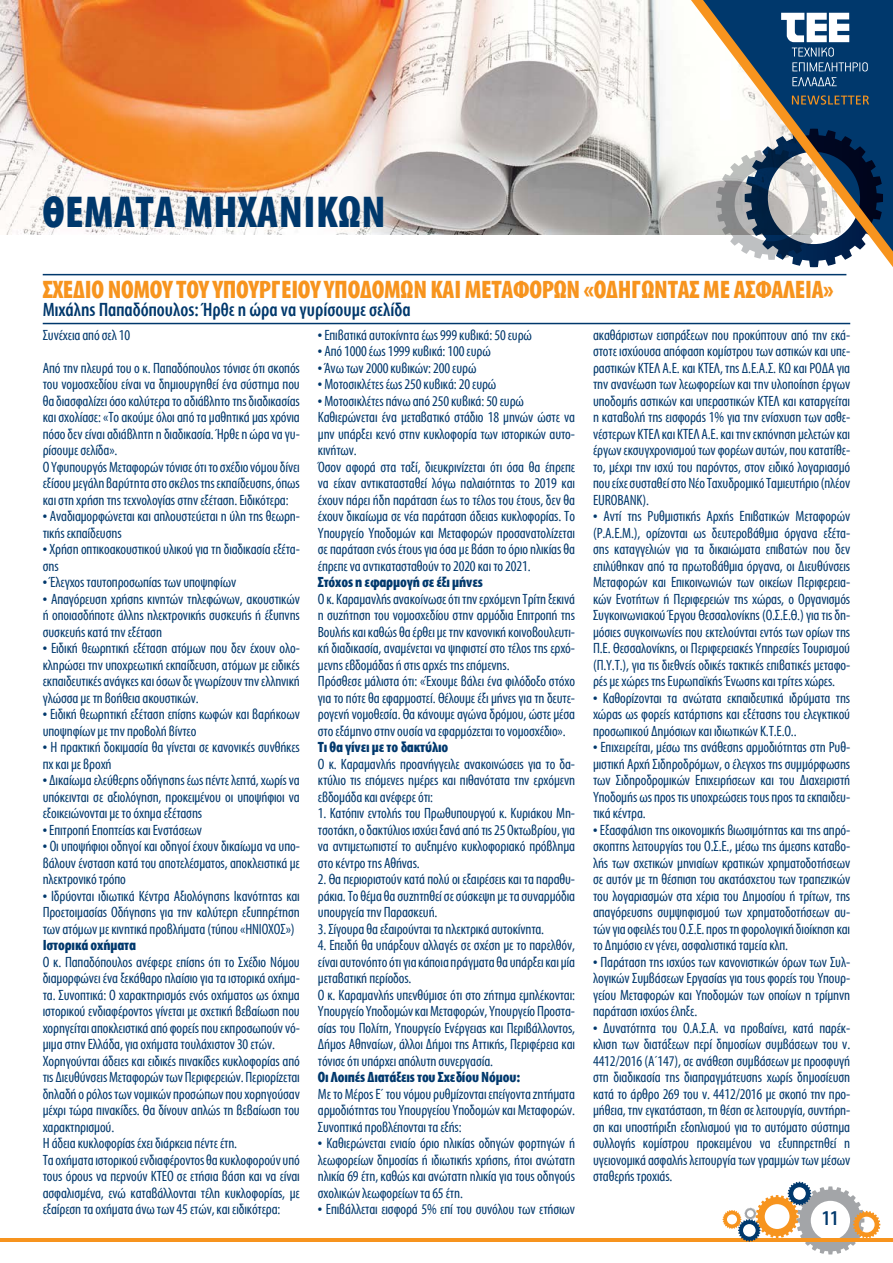
<style>
.page{position:relative;width:893px;height:1263px;background:#fff}
.page>*{position:absolute;margin:0;border:0;box-sizing:border-box;transform-origin:0 0}
.t1{font:700 45px "Myriad Condensed Greek";letter-spacing:.01em;color:#00386c}
.t2{font:700 25.5px "Myriad Condensed Greek";letter-spacing:-.01em;color:#f7941e}
.t3{font:500 21px "Myriad Condensed Greek";color:#00386c}
.t4{font:500 19.5px "Myriad Condensed Greek";color:#00386c}
.t5{font:15px/16.5px "Myriad Condensed Greek";letter-spacing:-.01em;color:#00386c;text-align:justify}
.t6{font:700 15px "Myriad Condensed Greek";letter-spacing:-.01em;color:#00386c}
</style>
<div class="page">
<hr style="left:0;top:1238px;width:893px;height:3px;background:#f7941e">
<svg style="left:723px;top:1182px;width:157px;height:72px"></svg>
<img style="left:0;top:0;width:691px;height:234px">
<svg style="left:691px;top:0;width:202px;height:267px"></svg>
<svg style="left:792px;top:95px;width:77px;height:10px"></svg>
<svg style="left:781px;top:13px;width:87px;height:58px"></svg>
<svg style="left:792px;top:77px;width:45px;height:9px"></svg>
<hr style="left:43px;top:323px;width:807px;height:1px;background:#00386c">
<hr style="left:43px;top:274px;width:803px;height:1px;background:#00386c">
<h1 class="t1" style="left:43px;top:189px;width:345px">ΘΕΜΑΤΑ ΜΗΧΑΝΙΚΩΝ</h1>
<h2 class="t2" style="left:43px;top:276px;width:792px">ΣΧΕΔΙΟ ΝΟΜΟΥ ΤΟΥ ΥΠΟΥΡΓΕΙΟΥ ΥΠΟΔΟΜΩΝ ΚΑΙ ΜΕΤΑΦΟΡΩΝ «ΟΔΗΓΩΝΤΑΣ ΜΕ ΑΣΦΑΛΕΙΑ»</h2>
<h3 class="t4" style="left:43px;top:299px;width:369px">Μιχάλης Παπαδόπουλος: Ήρθε η ώρα να γυρίσουμε σελίδα</h3>
<p class="t5" style="left:43px;top:327px;width:89px">Συνέχεια από σελ 10</p>
<p class="t5" style="left:43px;top:360px;width:259px;text-align:left">Από την πλευρά του ο κ. Παπαδόπουλος τόνισε ότι σκοπός του νομοσχεδίου είναι να δημιουργηθεί ένα σύστημα που θα διασφαλίζει όσο καλύτερα το αδιάβλητο της διαδικασίας και σχολίασε: «Το ακούμε όλοι από τα μαθητικά μας χρόνια πόσο δεν είναι αδιάβλητη η διαδικασία. Ήρθε η ώρα να γυ&shy;ρίσουμε σελίδα».<br>Ο Υφυπουργός Μεταφορών τόνισε ότι το σχέδιο νόμου δίνει εξίσου μεγάλη βαρύτητα στο σκέλος της εκπαίδευσης, όπως και στη χρήση της τεχνολογίας στην εξέταση. Ειδικότερα:</p>
<p class="t5" style="left:43px;top:509px;width:259px">• Αναδιαμορφώνεται και απλουστεύεται η ύλη της θεωρη&shy;τικής εκπαίδευσης</p>
<p class="t5" style="left:43px;top:542px;width:259px">• Χρήση οπτικοακουστικού υλικού για τη διαδικασία εξέτα&shy;σης</p>
<p class="t5" style="left:43px;top:575px;width:195px">• Έλεγχος ταυτοπροσωπίας των υποψηφίων</p>
<p class="t5" style="left:43px;top:591px;width:259px">• Απαγόρευση χρήσης κινητών τηλεφώνων, ακουστικών ή οποιασδήποτε άλλης ηλεκτρονικής συσκευής ή έξυπνης συσκευής κατά την εξέταση</p>
<p class="t5" style="left:43px;top:641px;width:259px">• Ειδική θεωρητική εξέταση ατόμων που δεν έχουν ολο&shy;κληρώσει την υποχρεωτική εκπαίδευση, ατόμων με ειδικές εκπαιδευτικές ανάγκες και όσων δε γνωρίζουν την ελληνική γλώσσα με τη βοήθεια ακουστικών.</p>
<p class="t5" style="left:43px;top:707px;width:259px">• Ειδική θεωρητική εξέταση επίσης κωφών και βαρήκοων υποψηφίων με την προβολή βίντεο</p>
<p class="t5" style="left:43px;top:740px;width:259px">• Η πρακτική δοκιμασία θα γίνεται σε κανονικές συνθήκες πχ και με βροχή</p>
<p class="t5" style="left:43px;top:773px;width:259px">• Δικαίωμα ελεύθερης οδήγησης έως πέντε λεπτά, χωρίς να υπόκεινται σε αξιολόγηση, προκειμένου οι υποψήφιοι να εξοικειώνονται με το όχημα εξέτασης</p>
<p class="t5" style="left:43px;top:822px;width:161px">• Επιτροπή Εποπτείας και Ενστάσεων</p>
<p class="t5" style="left:43px;top:839px;width:259px">• Οι υποψήφιοι οδηγοί και οδηγοί έχουν δικαίωμα να υπο&shy;βάλουν ένσταση κατά του αποτελέσματος, αποκλειστικά με ηλεκτρονικό τρόπο</p>
<p class="t5" style="left:43px;top:888px;width:259px">• Ιδρύονται ιδιωτικά Κέντρα Αξιολόγησης Ικανότητας και Προετοιμασίας Οδήγησης για την καλύτερη εξυπηρέτηση των ατόμων με κινητικά προβλήματα (τύπου «ΗΝΙΟΧΟΣ»)</p>
<p class="t6" style="left:43px;top:938px;width:95px">Ιστορικά οχήματα</p>
<p class="t5" style="left:43px;top:954px;width:259px;text-align:left">Ο κ. Παπαδόπουλος ανέφερε επίσης ότι το Σχέδιο Νόμου διαμορφώνει ένα ξεκάθαρο πλαίσιο για τα ιστορικά οχήμα&shy;τα. Συνοπτικά: Ο χαρακτηρισμός ενός οχήματος ως όχημα ιστορικού ενδιαφέροντος γίνεται με σχετική βεβαίωση που χορηγείται αποκλειστικά από φορείς που εκπροσωπούν νό&shy;μιμα στην Ελλάδα, για οχήματα τουλάχιστον 30 ετών.<br>Χορηγούνται άδειες και ειδικές πινακίδες κυκλοφορίας από τις Διευθύνσεις Μεταφορών των Περιφερειών. Περιορίζεται δηλαδή ο ρόλος των νομικών προσώπων που χορηγούσαν μέχρι τώρα πινακίδες. Θα δίνουν απλώς τη βεβαίωση του χαρακτηρισμού.<br>Η άδεια κυκλοφορίας έχει διάρκεια πέντε έτη.<br>Τα οχήματα ιστορικού ενδιαφέροντος θα κυκλοφορούν υπό τους όρους να περνούν ΚΤΕΟ σε ετήσια βάση και να είναι ασφαλισμένα, ενώ καταβάλλονται τέλη κυκλοφορίας, με εξαίρεση τα οχήματα άνω των 45 ετών, και ειδικότερα:</p>
<p class="t5" style="left:593px;top:327px;width:259px">ακαθάριστων εισπράξεων που προκύπτουν από την εκά&shy;στοτε ισχύουσα απόφαση κομίστρου των αστικών και υπε&shy;ραστικών ΚΤΕΛ Α.Ε. και ΚΤΕΛ, της Δ.Ε.Α.Σ. ΚΩ και ΡΟΔΑ για την ανανέωση των λεωφορείων και την υλοποίηση έργων υποδομής αστικών και υπεραστικών ΚΤΕΛ και καταργείται η καταβολή της εισφοράς 1% για την ενίσχυση των ασθε&shy;νέστερων ΚΤΕΛ και ΚΤΕΛ Α.Ε. και την εκπόνηση μελετών και έργων εκσυγχρονισμού των φορέων αυτών, που κατατίθε&shy;το, μέχρι την ισχύ του παρόντος, στον ειδικό λογαριασμό που είχε συσταθεί στο Νέο Ταχυδρομικό Ταμιευτήριο (πλέον EUROBANK).</p>
<p class="t5" style="left:593px;top:509px;width:259px">• Αντί της Ρυθμιστικής Αρχής Επιβατικών Μεταφορών (Ρ.Α.Ε.Μ.), ορίζονται ως δευτεροβάθμια όργανα εξέτα&shy;σης καταγγελιών για τα δικαιώματα επιβατών που δεν επιλύθηκαν από τα πρωτοβάθμια όργανα, οι Διευθύνσεις Μεταφορών και Επικοινωνιών των οικείων Περιφερεια&shy;κών Ενοτήτων ή Περιφερειών της χώρας, ο Οργανισμός Συγκοινωνιακού Έργου Θεσσαλονίκης (Ο.Σ.Ε.Θ.) για τις δη&shy;μόσιες συγκοινωνίες που εκτελούνται εντός των ορίων της Π.Ε. Θεσσαλονίκης, οι Περιφερειακές Υπηρεσίες Τουρισμού (Π.Υ.Τ.), για τις διεθνείς οδικές τακτικές επιβατικές μεταφο&shy;ρές με χώρες της Ευρωπαϊκής Ένωσης και τρίτες χώρες.</p>
<p class="t5" style="left:593px;top:690px;width:259px">• Καθορίζονται τα ανώτατα εκπαιδευτικά ιδρύματα της χώρας ως φορείς κατάρτισης και εξέτασης του ελεγκτικού προσωπικού Δημόσιων και ιδιωτικών Κ.Τ.Ε.Ο..</p>
<p class="t5" style="left:593px;top:740px;width:259px">• Επιχειρείται, μέσω της ανάθεσης αρμοδιότητας στη Ρυθ&shy;μιστική Αρχή Σιδηροδρόμων, ο έλεγχος της συμμόρφωσης των Σιδηροδρομικών Επιχειρήσεων και του Διαχειριστή Υποδομής ως προς τις υποχρεώσεις τους προς τα εκπαιδευ&shy;τικά κέντρα.</p>
<p class="t5" style="left:593px;top:822px;width:259px">• Εξασφάλιση της οικονομικής βιωσιμότητας και της απρό&shy;σκοπτης λειτουργίας του Ο.Σ.Ε., μέσω της άμεσης καταβο&shy;λής των σχετικών μηνιαίων κρατικών χρηματοδοτήσεων σε αυτόν με τη θέσπιση του ακατάσχετου των τραπεζικών του λογαριασμών στα χέρια του Δημοσίου ή τρίτων, της απαγόρευσης συμψηφισμού των χρηματοδοτήσεων αυ&shy;τών για οφειλές του Ο.Σ.Ε. προς τη φορολογική διοίκηση και το Δημόσιο εν γένει, ασφαλιστικά ταμεία κλπ.</p>
<p class="t5" style="left:593px;top:954px;width:259px">• Παράταση της ισχύος των κανονιστικών όρων των Συλ&shy;λογικών Συμβάσεων Εργασίας για τους φορείς του Υπουρ&shy;γείου Μεταφορών και Υποδομών των οποίων η τρίμηνη παράταση ισχύος έληξε.</p>
<p class="t5" style="left:593px;top:1020px;width:259px">• Δυνατότητα του Ο.Α.Σ.Α. να προβαίνει, κατά παρέκ&shy;κλιση των διατάξεων περί δημοσίων συμβάσεων του ν.<br>4412/2016 (Α΄147), σε ανάθεση συμβάσεων με προσφυγή στη διαδικασία της διαπραγμάτευσης χωρίς δημοσίευση κατά το άρθρο 269 του ν. 4412/2016 με σκοπό την προ&shy;μήθεια, την εγκατάσταση, τη θέση σε λειτουργία, συντήρη&shy;ση και υποστήριξη εξοπλισμού για το αυτόματο σύστημα συλλογής κομίστρου προκειμένου να εξυπηρετηθεί η υγειονομικά ασφαλής λειτουργία των γραμμών των μέσων σταθερής τροχιάς.</p>
<p class="t5" style="left:318px;top:327px;width:216px">• Επιβατικά αυτοκίνητα έως 999 κυβικά: 50 ευρώ</p>
<p class="t5" style="left:318px;top:344px;width:174px">• Από 1000 έως 1999 κυβικά: 100 ευρώ</p>
<p class="t5" style="left:318px;top:360px;width:160px">• Άνω των 2000 κυβικών: 200 ευρώ</p>
<p class="t5" style="left:318px;top:377px;width:180px">• Μοτοσικλέτες έως 250 κυβικά: 20 ευρώ</p>
<p class="t5" style="left:318px;top:393px;width:259px;text-align:left">• Μοτοσικλέτες πάνω από 250 κυβικά: 50 ευρώ Καθιερώνεται ένα μεταβατικό στάδιο 18 μηνών ώστε να μην υπάρξει κενό στην κυκλοφορία των ιστορικών αυτο&shy;κινήτων.<br>Όσον αφορά στα ταξί, διευκρινίζεται ότι όσα θα έπρεπε να είχαν αντικατασταθεί λόγω παλαιότητας το 2019 και έχουν πάρει ήδη παράταση έως το τέλος του έτους, δεν θα έχουν δικαίωμα σε νέα παράταση άδειας κυκλοφορίας. Το Υπουργείο Υποδομών και Μεταφορών προσανατολίζεται σε παράταση ενός έτους για όσα με βάση το όριο ηλικίας θα έπρεπε να αντικατασταθούν το 2020 και το 2021.</p>
<p class="t6" style="left:318px;top:575px;width:166px">Στόχος η εφαρμογή σε έξι μήνες</p>
<p class="t5" style="left:318px;top:591px;width:259px;text-align:left">Ο κ. Καραμανλής ανακοίνωσε ότι την ερχόμενη Τρίτη ξεκινά η συζήτηση του νομοσχεδίου στην αρμόδια Επιτροπή της Βουλής και καθώς θα έρθει με την κανονική κοινοβουλευτι&shy;κή διαδικασία, αναμένεται να ψηφιστεί στο τέλος της ερχό&shy;μενης εβδομάδας ή στις αρχές της επόμενης.<br>Πρόσθεσε μάλιστα ότι: «Έχουμε βάλει ένα φιλόδοξο στόχο για το πότε θα εφαρμοστεί. Θέλουμε έξι μήνες για τη δευτε&shy;ρογενή νομοθεσία. Θα κάνουμε αγώνα δρόμου, ώστε μέσα στο εξάμηνο στην ουσία να εφαρμόζεται το νομοσχέδιο».</p>
<p class="t6" style="left:318px;top:740px;width:132px">Τι θα γίνει με το δακτύλιο</p>
<p class="t5" style="left:318px;top:756px;width:259px">Ο κ. Καραμανλής προανήγγειλε ανακοινώσεις για το δα&shy;κτύλιο τις επόμενες ημέρες και πιθανότατα την ερχόμενη εβδομάδα και ανέφερε ότι:</p>
<p class="t5" style="left:318px;top:806px;width:259px">1. Κατόπιν εντολής του Πρωθυπουργού κ. Κυριάκου Μη&shy;τσοτάκη, ο δακτύλιος ισχύει ξανά από τις 25 Οκτωβρίου, για να αντιμετωπιστεί το αυξημένο κυκλοφοριακό πρόβλημα στο κέντρο της Αθήνας.</p>
<p class="t5" style="left:318px;top:872px;width:259px">2. Θα περιοριστούν κατά πολύ οι εξαιρέσεις και τα παραθυ&shy;ράκια. Το θέμα θα συζητηθεί σε σύσκεψη με τα συναρμόδια υπουργεία την Παρασκευή.</p>
<p class="t5" style="left:318px;top:921px;width:228px">3. Σίγουρα θα εξαιρούνται τα ηλεκτρικά αυτοκίνητα.</p>
<p class="t5" style="left:318px;top:938px;width:259px;text-align:left">4. Επειδή θα υπάρξουν αλλαγές σε σχέση με το παρελθόν, είναι αυτονόητο ότι για κάποια πράγματα θα υπάρξει και μία μεταβατική περίοδος.<br>Ο κ. Καραμανλής υπενθύμισε ότι στο ζήτημα εμπλέκονται:<br>Υπουργείο Υποδομών και Μεταφορών, Υπουργείο Προστα&shy;σίας του Πολίτη, Υπουργείο Ενέργειας και Περιβάλλοντος, Δήμος Αθηναίων, άλλοι Δήμοι της Αττικής, Περιφέρεια και τόνισε ότι υπάρχει απόλυτη συνεργασία.</p>
<p class="t6" style="left:318px;top:1070px;width:204px">Οι Λοιπές Διατάξεις του Σχεδίου Νόμου:</p>
<p class="t5" style="left:318px;top:1086px;width:259px">Με το Μέρος Ε΄ του νόμου ρυθμίζονται επείγοντα ζητήματα αρμοδιότητας του Υπουργείου Υποδομών και Μεταφορών.<br>Συνοπτικά προβλέπονται τα εξής:</p>
<p class="t5" style="left:318px;top:1136px;width:259px">• Καθιερώνεται ενιαίο όριο ηλικίας οδηγών φορτηγών ή λεωφορείων δημοσίας ή ιδιωτικής χρήσης, ήτοι ανώτατη ηλικία 69 έτη, καθώς και ανώτατη ηλικία για τους οδηγούς σχολικών λεωφορείων τα 65 έτη.</p>
<p class="t5" style="left:318px;top:1202px;width:259px">• Επιβάλλεται εισφορά 5% επί του συνόλου των ετήσιων</p>
<h3 class="t3" style="left:822px;top:1208px;width:19px">11</h3>
</div>
